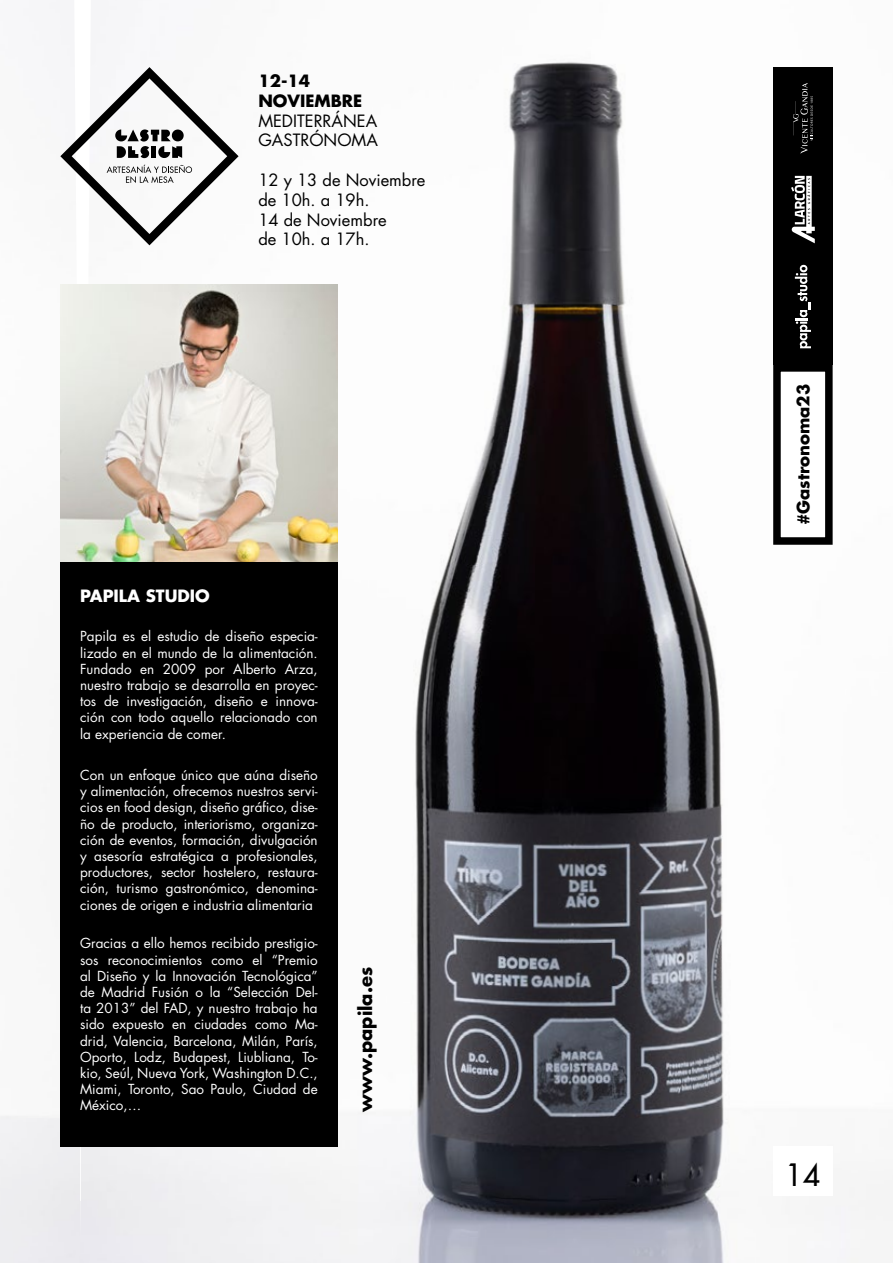
<style>
.page{position:relative;width:893px;height:1263px;background:#fff}
.page>*{position:absolute;margin:0;border:0;box-sizing:border-box;transform-origin:0 0}
.t1{font:500 30px "Futura Std";color:#000}
.t2{font:700 18px "Futura Std";color:#000}
.t3{font:16.5px/19.8px "Futura Std";color:#000}
.t4{font:700 16.5px/19.8px "Futura Std";color:#000}
.t5{font:700 16.5px "Futura Std";color:#fff}
.t6{font:13.5px/16.2px "Futura Std";color:#fff;text-align:justify}
</style>
<div class="page">
<img style="left:0;top:62px;width:893px;height:1201px">
<div style="left:773px;top:1146px;width:60px;height:50px;background:#fff"></div>
<svg style="left:60px;top:67px;width:179px;height:178px"></svg>
<div style="left:773px;top:67px;width:60px;height:297px;background:#000"></div>
<svg style="left:795px;top:265px;width:16px;height:83px"></svg>
<div style="left:777px;top:368px;width:52px;height:173px;background:#fff"></div>
<div style="left:773px;top:364px;width:60px;height:181px;border:8px solid #000"></div>
<svg style="left:791px;top:176px;width:24px;height:67px"></svg>
<svg style="left:793px;top:83px;width:20px;height:71px"></svg>
<img style="left:60px;top:285px;width:278px;height:277px">
<div style="left:60px;top:562px;width:278px;height:584px;background:#000"></div>
<p class="t4" style="left:258px;top:71px;width:105px">12-14<br>NOVIEMBRE</p>
<p class="t3" style="left:258px;top:111px;width:121px">MEDITERRÁNEA<br>GASTRÓNOMA</p>
<p class="t3" style="left:258px;top:170px;width:169px">12 y 13 de Noviembre de 10h. a 19h.<br>14 de Noviembre<br>de 10h. a 17h.</p>
<p class="t5" style="left:80px;top:585px;width:120px">PAPILA STUDIO</p>
<p class="t6" style="left:80px;top:628px;width:239px">Papila es el estudio de diseño especia&shy;lizado en el mundo de la alimentación.<br>Fundado en 2009 por Alberto Arza, nuestro trabajo se desarrolla en proyec&shy;tos de investigación, diseño e innova&shy;ción con todo aquello relacionado con la experiencia de comer.</p>
<p class="t6" style="left:80px;top:767px;width:239px">Con un enfoque único que aúna diseño y alimentación, ofrecemos nuestros servi&shy;cios en food design, diseño gráfico, dise&shy;ño de producto, interiorismo, organiza&shy;ción de eventos, formación, divulgación y asesoría estratégica a profesionales, productores, sector hostelero, restaura&shy;ción, turismo gastronómico, denomina&shy;ciones de origen e industria alimentaria</p>
<p class="t6" style="left:80px;top:935px;width:239px">Gracias a ello hemos recibido prestigio&shy;sos reconocimientos como el “Premio al Diseño y la Innovación Tecnológica” de Madrid Fusión o la “Selección Del&shy;ta 2013” del FAD, y nuestro trabajo ha sido expuesto en ciudades como Ma&shy;drid, Valencia, Barcelona, Milán, París, Oporto, Lodz, Budapest, Liubliana, To&shy;kio, Seúl, Nueva York, Washington D.C., Miami, Toronto, Sao Paulo, Ciudad de México,…</p>
<h2 class="t2" style="left:353px;top:1111px;width:146px;rotate:-90deg">WWW.PAPILA.ES</h2>
<p class="t4" style="left:793px;top:525px;width:143px;rotate:-90deg">#GASTRONOMA23</p>
<h1 class="t1" style="left:786px;top:1156px;width:36px">14</h1>
</div>
